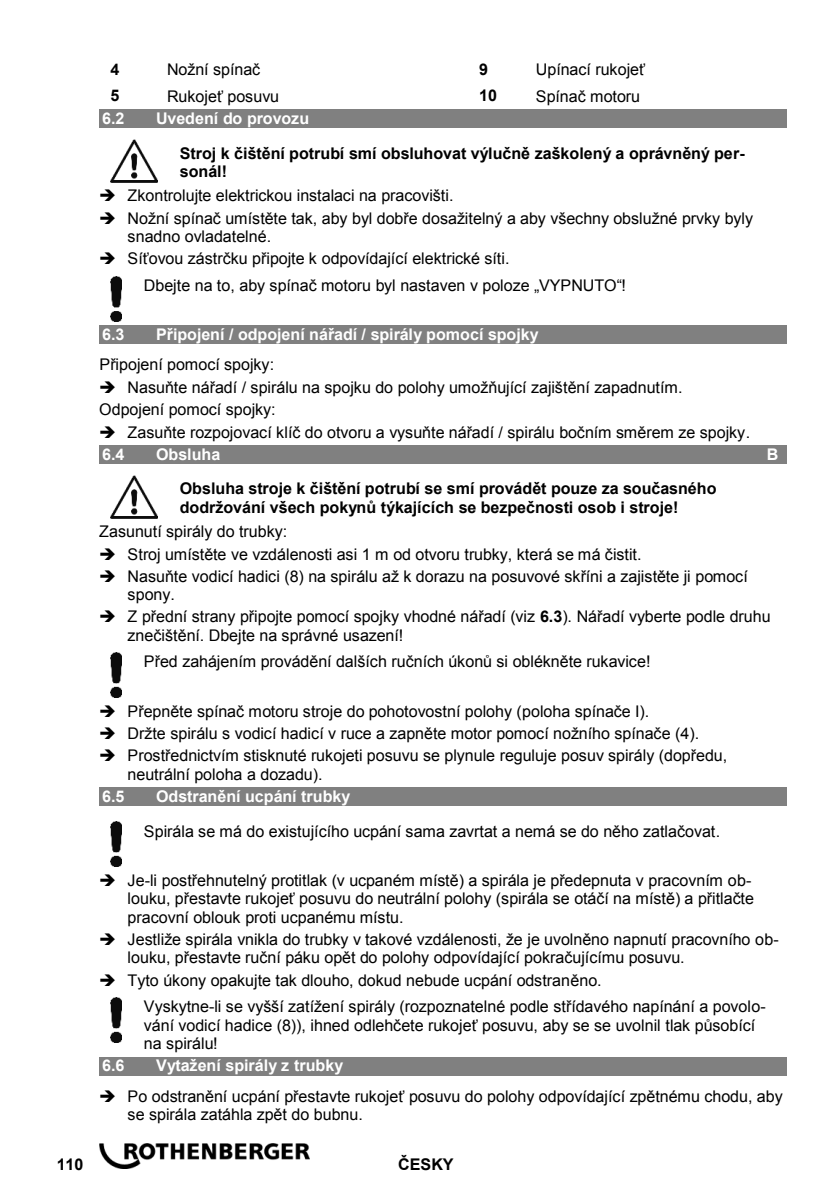
<style>
.page{position:relative;width:840px;height:1191px;background:#fff}
.page>*{position:absolute;margin:0;border:0;box-sizing:border-box;transform-origin:0 0}
.t1{font:16px/18.4px "Arial";letter-spacing:-.005em;color:#000}
.t2{font:700 16px/18.2px "Arial";color:#000}
.t3{font:700 16px "Arial Fett";color:#fff}
.s1{font-weight:700}
</style>
<div class="page">
<img style="left:99px;top:1143px;width:210px;height:25px">
<div style="left:99px;top:110px;width:687px;height:18px;background:#808080"></div>
<div style="left:99px;top:325px;width:687px;height:19px;background:#808080"></div>
<div style="left:99px;top:445px;width:687px;height:19px;background:#808080"></div>
<div style="left:99px;top:787px;width:687px;height:19px;background:#808080"></div>
<div style="left:99px;top:1057px;width:687px;height:18px;background:#808080"></div>
<img style="left:110px;top:140px;width:48px;height:42px">
<img style="left:110px;top:276px;width:11px;height:45px">
<img style="left:110px;top:476px;width:48px;height:42px">
<img style="left:110px;top:653px;width:11px;height:45px">
<img style="left:110px;top:822px;width:11px;height:45px">
<img style="left:110px;top:997px;width:11px;height:45px">
<p class="t2" style="left:110px;top:60px;width:10px">4</p>
<p class="t1" style="left:167px;top:60px;width:95px">Nožní spínač</p>
<p class="t2" style="left:479px;top:60px;width:10px">9</p>
<p class="t1" style="left:535px;top:60px;width:111px">Upínací rukojeť</p>
<p class="t2" style="left:110px;top:87px;width:10px">5</p>
<p class="t1" style="left:167px;top:87px;width:114px">Rukojeť posuvu</p>
<p class="t2" style="left:479px;top:87px;width:19px">10</p>
<p class="t1" style="left:535px;top:87px;width:106px">Spínač motoru</p>
<h2 class="t3" style="left:102px;top:109px;width:24px">6.2</h2>
<h2 class="t3" style="left:156px;top:109px;width:155px">Uvedení do provozu</h2>
<p class="t2" style="left:180px;top:144px;width:566px">Stroj k čištění potrubí smí obsluhovat výlučně zaškolený a oprávněný per&shy;sonál!</p>
<p class="t1" style="left:99px;top:186px;width:355px">➔ Zkontrolujte elektrickou instalaci na pracovišti.</p>
<p class="t1" style="left:128px;top:209px;width:626px;text-indent:-28px">➔ Nožní spínač umístěte tak, aby byl dobře dosažitelný a aby všechny obslužné prvky byly snadno ovladatelné.</p>
<p class="t1" style="left:99px;top:250px;width:411px">➔ Síťovou zástrčku připojte k odpovídající elektrické síti.</p>
<p class="t1" style="left:144px;top:276px;width:483px">Dbejte na to, aby spínač motoru byl nastaven v poloze „VYPNUTO“!</p>
<h2 class="t3" style="left:102px;top:325px;width:24px">6.3</h2>
<h2 class="t3" style="left:156px;top:325px;width:384px">Připojení / odpojení nářadí / spirály pomocí spojky</h2>
<p class="t1" style="left:99px;top:355px;width:176px">Připojení pomocí spojky:</p>
<p class="t1" style="left:99px;top:378px;width:584px">➔ Nasuňte nářadí / spirálu na spojku do polohy umožňující zajištění zapadnutím.</p>
<p class="t1" style="left:99px;top:400px;width:178px">Odpojení pomocí spojky:</p>
<p class="t1" style="left:99px;top:423px;width:652px">➔ Zasuňte rozpojovací klíč do otvoru a vysuňte nářadí / spirálu bočním směrem ze spojky.</p>
<h2 class="t3" style="left:102px;top:445px;width:24px">6.4</h2>
<h2 class="t3" style="left:156px;top:445px;width:66px">Obsluha</h2>
<h2 class="t3" style="left:766px;top:445px;width:13px">B</h2>
<p class="t2" style="left:180px;top:479px;width:538px">Obsluha stroje k čištění potrubí se smí provádět pouze za současného dodržování všech pokynů týkajících se bezpečnosti osob i stroje!</p>
<p class="t1" style="left:99px;top:522px;width:189px">Zasunutí spirály do trubky:</p>
<p class="t1" style="left:99px;top:545px;width:543px">➔ Stroj umístěte ve vzdálenosti asi 1 m od otvoru trubky, která se má čistit.</p>
<p class="t1" style="left:128px;top:567px;width:621px;text-indent:-28px">➔ Nasuňte vodicí hadici (8) na spirálu až k dorazu na posuvové skříni a zajistěte ji pomocí spony.</p>
<p class="t1" style="left:128px;top:607px;width:644px;text-indent:-28px">➔ Z přední strany připojte pomocí spojky vhodné nářadí (viz <span class="s1">6.3</span>). Nářadí vyberte podle druhu znečištění. Dbejte na správné usazení!</p>
<p class="t1" style="left:144px;top:652px;width:507px">Před zahájením provádění dalších ručních úkonů si oblékněte rukavice!</p>
<p class="t1" style="left:99px;top:702px;width:551px">➔ Přepněte spínač motoru stroje do pohotovostní polohy (poloha spínače I).</p>
<p class="t1" style="left:99px;top:724px;width:601px">➔ Držte spirálu s vodicí hadicí v ruce a zapněte motor pomocí nožního spínače (4).</p>
<p class="t1" style="left:128px;top:746px;width:600px;text-indent:-28px">➔ Prostřednictvím stisknuté rukojeti posuvu se plynule reguluje posuv spirály (dopředu, neutrální poloha a dozadu).</p>
<h2 class="t3" style="left:102px;top:787px;width:24px">6.5</h2>
<h2 class="t3" style="left:156px;top:787px;width:196px">Odstranění ucpání trubky</h2>
<p class="t1" style="left:144px;top:822px;width:577px">Spirála se má do existujícího ucpání sama zavrtat a nemá se do něho zatlačovat.</p>
<p class="t1" style="left:128px;top:871px;width:627px;text-indent:-28px">➔ Je-li postřehnutelný protitlak (v ucpaném místě) a spirála je předepnuta v pracovním ob&shy;louku, přestavte rukojeť posuvu do neutrální polohy (spirála se otáčí na místě) a přitlačte pracovní oblouk proti ucpanému místu.</p>
<p class="t1" style="left:128px;top:930px;width:652px;text-indent:-28px">➔ Jestliže spirála vnikla do trubky v takové vzdálenosti, že je uvolněno napnutí pracovního ob&shy;louku, přestavte ruční páku opět do polohy odpovídající pokračujícímu posuvu.</p>
<p class="t1" style="left:99px;top:971px;width:503px">➔ Tyto úkony opakujte tak dlouho, dokud nebude ucpání odstraněno.</p>
<p class="t1" style="left:144px;top:997px;width:623px">Vyskytne-li se vyšší zatížení spirály (rozpoznatelné podle střídavého napínání a povolo&shy;vání vodicí hadice (8)), ihned odlehčete rukojeť posuvu, aby se se uvolnil tlak působící na spirálu!</p>
<h2 class="t3" style="left:102px;top:1056px;width:24px">6.6</h2>
<h2 class="t3" style="left:156px;top:1056px;width:189px">Vytažení spirály z trubky</h2>
<p class="t1" style="left:128px;top:1087px;width:656px;text-indent:-28px">➔ Po odstranění ucpání přestavte rukojeť posuvu do polohy odpovídající zpětnému chodu, aby se spirála zatáhla zpět do bubnu.</p>
<p class="t2" style="left:57px;top:1155px;width:28px">110</p>
<p class="t2" style="left:398px;top:1155px;width:57px">ČESKY</p>
</div>
